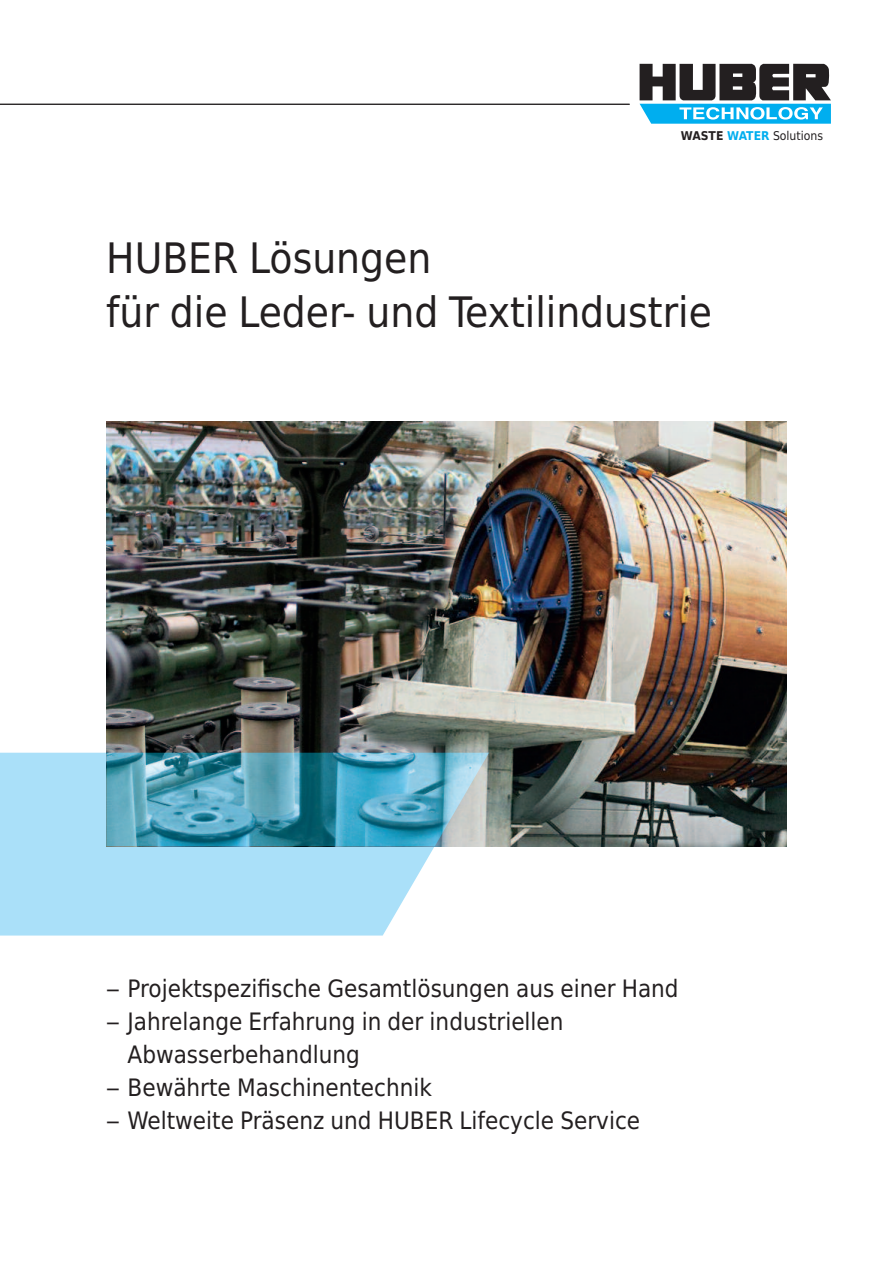
<style>
.page{position:relative;width:893px;height:1263px;background:#fff}
.page>*{position:absolute;margin:0;border:0;box-sizing:border-box;transform-origin:0 0}
.t1{font:42px/54px "Huber Tec";color:#231f20}
.t2{font:24px/33px "Huber Tec";color:#231f20}
.t3{font:12.15px "Huber Tec";color:#231f20}
.s1{font-weight:700}
.s2{font-weight:700;color:#00aeef}
</style>
<div class="page">
<svg style="left:640px;top:64px;width:191px;height:60px"></svg>
<hr style="left:0;top:104px;width:630px;height:1px;background:#231f20">
<svg style="left:0;top:753px;width:489px;height:182px;fill:#aae0f9"></svg>
<img style="left:106px;top:421px;width:681px;height:425px">
<img style="left:106px;top:753px;width:383px;height:93px">
<p class="t3" style="left:681px;top:126px;width:144px"><span class="s1">WASTE</span> <span class="s2">WATER</span> Solutions</p>
<h1 class="t1" style="left:106px;top:232px;width:607px">HUBER Lösungen<br>für die Leder- und Textilindustrie</h1>
<p class="t2" style="left:106px;top:972px;width:574px">– Projektspezifische Gesamtlösungen aus einer Hand</p>
<p class="t2" style="left:128px;top:1005px;width:437px;text-indent:-21px">– Jahrelange Erfahrung in der industriellen<br>Abwasserbehandlung</p>
<p class="t2" style="left:106px;top:1071px;width:327px">– Bewährte Maschinentechnik</p>
<p class="t2" style="left:106px;top:1104px;width:535px">– Weltweite Präsenz und HUBER Lifecycle Service</p>
</div>
